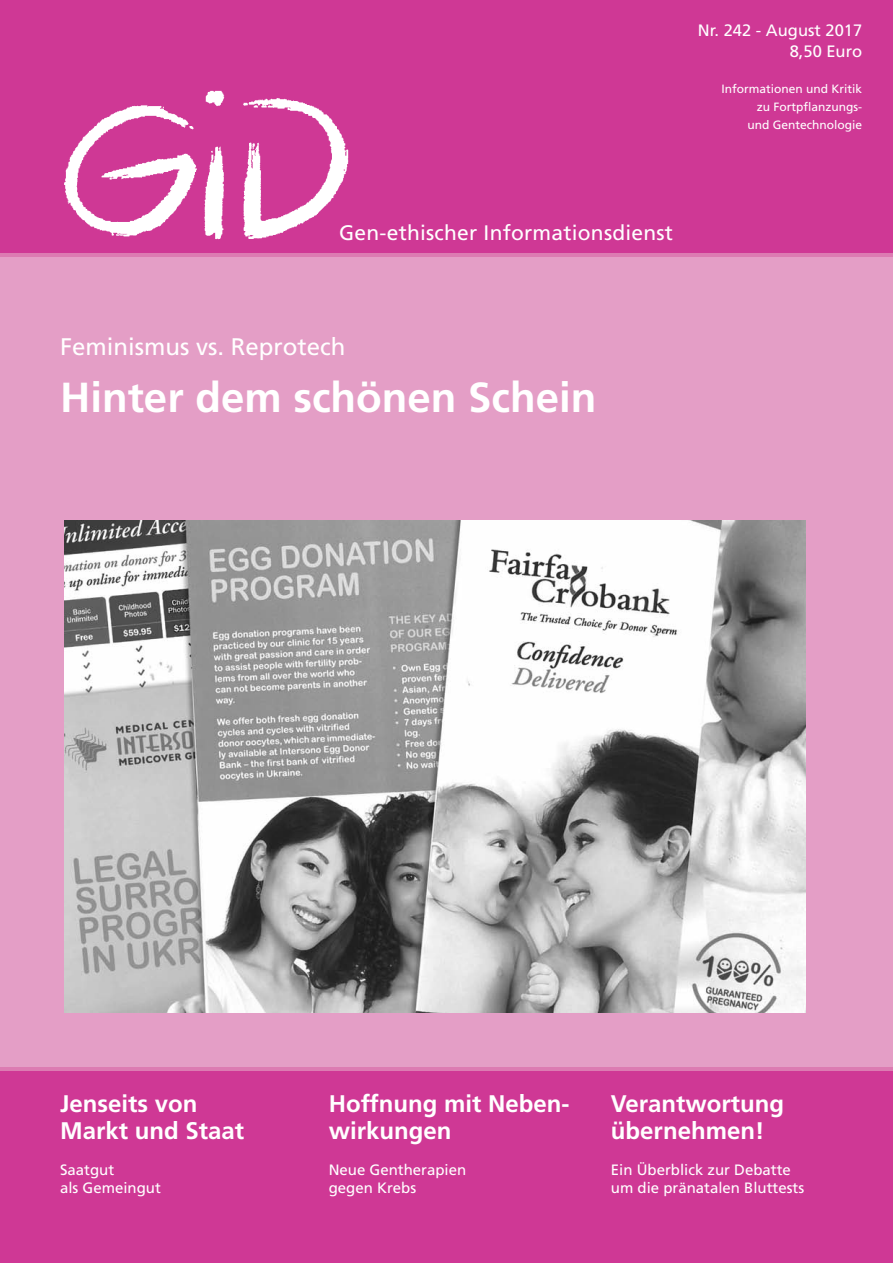
<style>
.page{position:relative;width:893px;height:1263px;background:#cf3895}
.page>*{position:absolute;margin:0;border:0;box-sizing:border-box;transform-origin:0 0}
.t1{font:700 42px "Frutiger";color:#fff}
.t2{font:700 24px/27px "Frutiger";color:#fff}
.t3{font:24px "Frutiger";color:#fff}
.t4{font:21px "Frutiger";letter-spacing:.01em;color:#fff}
.t5{font:16.5px/21px "Frutiger";color:#fff;text-align:right}
.t6{font:15px/18px "Frutiger";color:#fff}
.t7{font:12px/18px "Frutiger";color:#fff;text-align:right}
</style>
<div class="page">
<div style="left:0;top:253px;width:893px;height:816px;background:#e49ec6"></div>
<img style="left:64px;top:90px;width:285px;height:150px">
<hr style="left:0;top:253px;width:893px;height:4px;background:#dc7bb2">
<hr style="left:0;top:1067px;width:893px;height:4px;background:#dc7bb2">
<img style="left:65px;top:520px;width:741px;height:493px">
<p class="t5" style="left:698px;top:21px;width:166px">Nr. 242 - August 2017<br>8,50 Euro</p>
<p class="t7" style="left:721px;top:81px;width:142px">Informationen und Kritik zu Fortpflanzungs-<br>und Gentechnologie</p>
<p class="t4" style="left:339px;top:225px;width:335px">Gen-ethischer Informationsdienst</p>
<p class="t3" style="left:60px;top:337px;width:287px">Feminismus vs. Reprotech</p>
<p class="t1" style="left:60px;top:381px;width:538px">Hinter dem schönen Schein</p>
<p class="t2" style="left:60px;top:1092px;width:186px">Jenseits von<br>Markt und Staat</p>
<p class="t6" style="left:60px;top:1162px;width:102px">Saatgut<br>als Gemeingut</p>
<p class="t2" style="left:329px;top:1092px;width:242px">Hoffnung mit Neben&shy;wirkungen</p>
<p class="t6" style="left:329px;top:1162px;width:139px">Neue Gentherapien gegen Krebs</p>
<p class="t2" style="left:611px;top:1092px;width:175px">Verantwortung übernehmen!</p>
<p class="t6" style="left:611px;top:1162px;width:195px">Ein Überblick zur Debatte um die pränatalen Bluttests</p>
</div>
